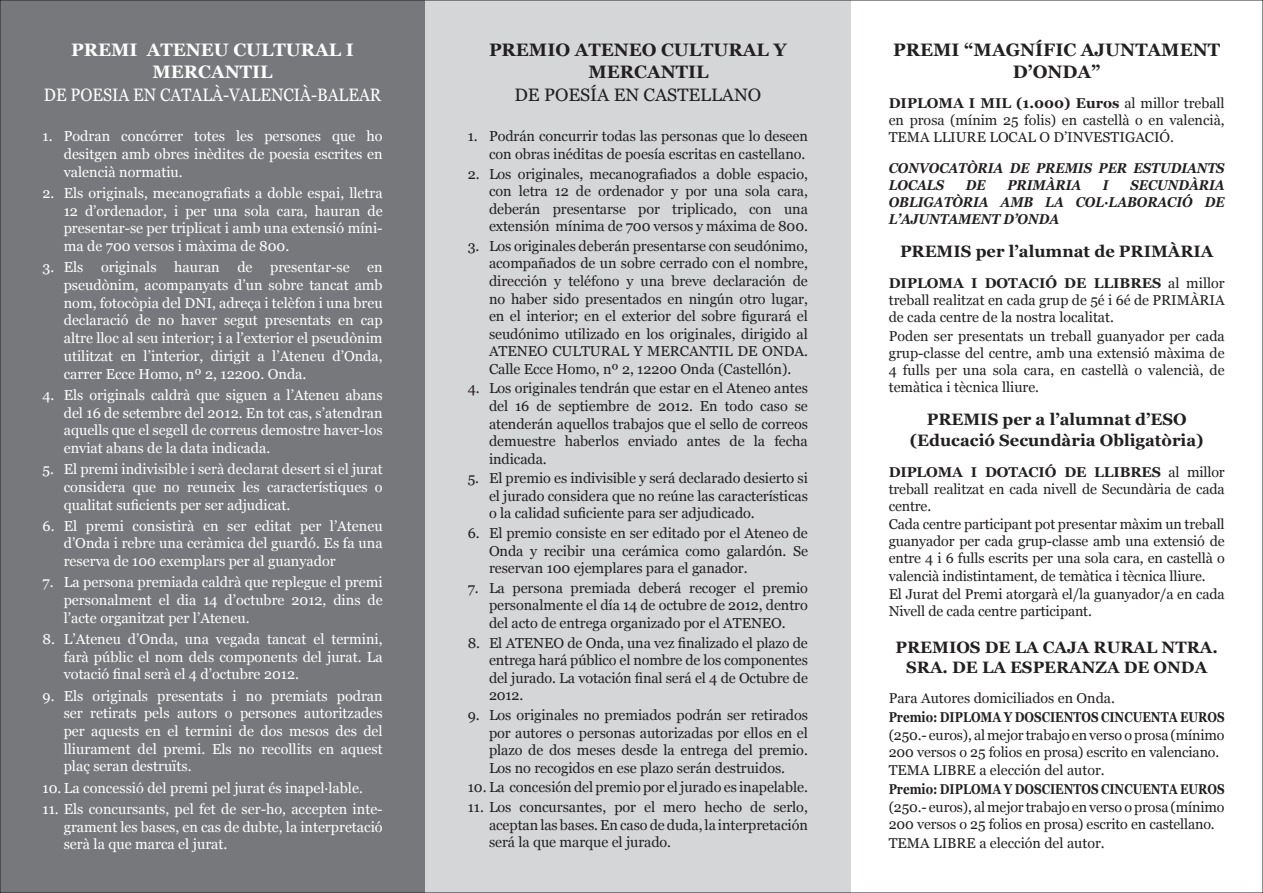
<style>
.page{position:relative;width:1263px;height:893px;background:#fff}
.page>*{position:absolute;margin:0;border:0;box-sizing:border-box;transform-origin:0 0}
.t1{font:700 18px/21.6px "Georgia";color:#231f20;text-align:center}
.t2{font:18px "Georgia";color:#fff;scale:.9 1}
.t3{font:700 18px "Georgia";color:#fff}
.t4{font:18px "Georgia";color:#231f20}
.t5{font:700 16.5px/21px "Georgia";color:#231f20;text-align:center}
.t6{font:14.4px/17.5px "Georgia";letter-spacing:-.005em;color:#231f20;text-align:justify}
.t7{font:14.4px/17.7px "Georgia";color:#fff;text-align:justify}
.t8{font:14.25px/17.4px "Georgia";letter-spacing:-.01em;color:#231f20}
.t9{font:italic 700 14.25px/17.2px "Georgia";color:#231f20;scale:.9 1}
.t10{font:700 14.25px "Georgia";color:#231f20;scale:.82 1}
.s1{font-weight:700}
</style>
<div class="page">
<div style="left:0;top:0;width:425px;height:893px;background:#76787b"></div>
<div style="left:425px;top:0;width:425px;height:893px;background:#d5d6d8"></div>
<p class="t3" style="left:71px;top:38px;width:25px">Premi</p>
<p class="t3" style="left:147px;top:38px;width:29px">Ateneu</p>
<p class="t3" style="left:233px;top:38px;width:56px">Cultura</p>
<p class="t3" style="left:329px;top:38px;width:25px">l i</p>
<p class="t3" style="left:153px;top:60px;width:33px">Mercanti</p>
<p class="t3" style="left:260px;top:60px;width:14px">l</p>
<p class="t2" style="left:44px;top:84px;width:42px">de poesia</p>
<p class="t2" style="left:133px;top:84px;width:131px">en català-valenci</p>
<p class="t2" style="left:300px;top:84px;width:32px">à-balear</p>
<p class="t7" style="left:64px;top:128px;width:320px;text-indent:-21px">1. Podran concórrer totes les persones que ho desitgen amb obres inèdites de poesia escrites en valencià normatiu.</p>
<p class="t7" style="left:64px;top:185px;width:320px;text-indent:-21px">2. Els originals, mecanografiats a doble espai, lletra 12 d’ordenador, i per una sola cara, hauran de presentar-se per triplicat i amb una extensió míni&shy;ma de 700 versos i màxima de 800.</p>
<p class="t7" style="left:64px;top:259px;width:320px;text-indent:-21px">3. Els originals hauran de presentar-se en pseudònim, acompanyats d’un sobre tancat amb nom, fotocòpia del DNI, adreça i telèfon i una breu declaració de no haver segut presentats en cap altre lloc al seu interior; i a l’exterior el pseudònim utilitzat en l’interior, dirigit a l’Ateneu d’Onda, carrer Ecce Homo, nº 2, 12200. Onda.</p>
<p class="t7" style="left:64px;top:386px;width:320px;text-indent:-21px">4. Els originals caldrà que siguen a l’Ateneu abans del 16 de setembre del 2012. En tot cas, s’atendran aquells que el segell de correus demostre haver-los enviat abans de la data indicada.</p>
<p class="t7" style="left:64px;top:461px;width:320px;text-indent:-21px">5. El premi indivisible i serà declarat desert si el jurat considera que no reuneix les característiques o qualitat suficients per ser adjudicat.</p>
<p class="t7" style="left:64px;top:517px;width:320px;text-indent:-21px">6. El premi consistirà en ser editat per l’Ateneu d’Onda i rebre una ceràmica del guardó. Es fa una reserva de 100 exemplars per al guanyador</p>
<p class="t7" style="left:64px;top:574px;width:320px;text-indent:-21px">7. La persona premiada caldrà que replegue el premi personalment el dia 14 d’octubre 2012, dins de l’acte organitzat per l’Ateneu.</p>
<p class="t7" style="left:64px;top:630px;width:320px;text-indent:-21px">8. L’Ateneu d’Onda, una vegada tancat el termini, farà públic el nom dels components del jurat. La votació final serà el 4 d’octubre 2012.</p>
<p class="t7" style="left:64px;top:687px;width:320px;text-indent:-21px">9. Els originals presentats i no premiats podran ser retirats pels autors o persones autoritzades per aquests en el termini de dos mesos des del lliurament del premi. Els no recollits en aquest plaç seran destruïts.</p>
<p class="t7" style="left:43px;top:779px;width:322px">10. La concessió del premi pel jurat és inapel·lable.</p>
<p class="t7" style="left:64px;top:800px;width:320px;text-indent:-21px">11. Els concursants, pel fet de ser-ho, accepten inte&shy;grament les bases, en cas de dubte, la interpretació serà la que marca el jurat.</p>
<p class="t1" style="left:489px;top:39px;width:28px">Premio</p>
<p class="t1" style="left:575px;top:39px;width:29px">Ateneo</p>
<p class="t1" style="left:661px;top:39px;width:56px">Cultura</p>
<p class="t1" style="left:757px;top:39px;width:32px">l y</p>
<p class="t1" style="left:588px;top:61px;width:33px">Mercanti</p>
<p class="t1" style="left:696px;top:61px;width:14px">l</p>
<p class="t4" style="left:514px;top:84px;width:42px">de poes</p>
<p class="t4" style="left:590px;top:84px;width:66px">íaen cas</p>
<p class="t4" style="left:677px;top:84px;width:25px">tellano</p>
<p class="t6" style="left:468px;top:128px;width:342px;text-align:right">1. Podrán concurrir todas las personas que lo deseen con obras inéditas de poesía escritas en castellano.</p>
<p class="t6" style="left:489px;top:165px;width:320px;text-indent:-21px">2. Los originales, mecanografiados a doble espacio, con letra 12 de ordenador y por una sola cara, deberán presentarse por triplicado, con una extensión mínima de 700 versos y máxima de 800.</p>
<p class="t6" style="left:489px;top:237px;width:320px;text-indent:-21px">3. Los originales deberán presentarse con seudónimo, acompañados de un sobre cerrado con el nombre, dirección y teléfono y una breve declaración de no haber sido presentados en ningún otro lugar, en el interior; en el exterior del sobre figurará el seudónimo utilizado en los originales, dirigido al ATENEO CULTURAL Y MERCANTIL DE ONDA.<br>Calle Ecce Homo, nº 2, 12200 Onda (Castellón).</p>
<p class="t6" style="left:489px;top:380px;width:320px;text-indent:-21px">4. Los originales tendrán que estar en el Ateneo antes del 16 de septiembre de 2012. En todo caso se atenderán aquellos trabajos que el sello de correos demuestre haberlos enviado antes de la fecha indicada.</p>
<p class="t6" style="left:489px;top:470px;width:320px;text-indent:-21px">5. El premio es indivisible y será declarado desierto si el jurado considera que no reúne las características o la calidad suficiente para ser adjudicado.</p>
<p class="t6" style="left:489px;top:525px;width:320px;text-indent:-21px">6. El premio consiste en ser editado por el Ateneo de Onda y recibir una cerámica como galardón. Se reservan 100 ejemplares para el ganador.</p>
<p class="t6" style="left:489px;top:579px;width:320px;text-indent:-21px">7. La persona premiada deberá recoger el premio personalmente el día 14 de octubre de 2012, dentro del acto de entrega organizado por el ATENEO.</p>
<p class="t6" style="left:489px;top:634px;width:320px;text-indent:-21px">8. El ATENEO de Onda, una vez finalizado el plazo de entrega hará público el nombre de los componentes del jurado. La votación final será el 4 de Octubre de 2012.</p>
<p class="t6" style="left:489px;top:706px;width:320px;text-indent:-21px">9. Los originales no premiados podrán ser retirados por autores o personas autorizadas por ellos en el plazo de dos meses desde la entrega del premio.<br>Los no recogidos en ese plazo serán destruidos.</p>
<p class="t6" style="left:468px;top:779px;width:342px">10. La concesión del premio por el jurado es inapelable.</p>
<p class="t6" style="left:489px;top:798px;width:320px;text-indent:-21px">11. Los concursantes, por el mero hecho de serlo, aceptan las bases. En caso de duda, la interpretación será la que marque el jurado.</p>
<p class="t1" style="left:893px;top:39px;width:328px">PREMI “MAGNÍFIC AJUNTAMENT<br>D’ONDA”</p>
<p class="t8" style="left:889px;top:95px;width:337px;text-align:justify"><span class="s1">DIPLOMA I MIL (1.000) Euros</span> al millor treball en prosa (mínim 25 folis) en castellà o en valencià, tema</p>
<p class="t8" style="left:933px;top:129px;width:10px">lliure</p>
<p class="t8" style="left:989px;top:129px;width:11px">local</p>
<p class="t8" style="left:1039px;top:129px;width:136px">o d’investigació.</p>
<p class="t9" style="left:889px;top:159px;width:375px">CONVOCATÒRIA DE PREMIS PER ESTUDIANTS<br>LOCALS</p>
<p class="t9" style="left:889px;top:176px;width:375px;text-align:justify;text-indent:242px">SECUNDÀRIA OBLIGATÒRIA AMB LA COL·LABORACIÓ DE L’AJUNTAMENT D’ONDA</p>
<p class="t5" style="left:900px;top:241px;width:315px">PREMIS per l’alumnat de PRIMÀRIA</p>
<p class="t8" style="left:889px;top:275px;width:337px"><span class="s1">DIPLOMA I DOTACIÓ DE LLIBRES</span> al millor treball realitzat en cada grup de 5é i 6é de PRIMÀRIA de cada centre de la nostra localitat.<br>Poden ser presentats un treball guanyador per cada grup-classe del centre, amb una extensió màxima de 4 fulls per una sola cara, en castellà o valencià, de temàtica i tècnica lliure.</p>
<p class="t5" style="left:910px;top:409px;width:295px">PREMIS per a l’alumnat d’ESO (Educació Secundària Obligatòria)</p>
<p class="t8" style="left:889px;top:463px;width:337px"><span class="s1">DIPLOMA I DOTACIÓ DE LLIBRES</span> al millor treball realitzat en cada nivell de Secundària de cada centre.<br>Cada centre participant pot presentar màxim un treball guanyador per cada grup-classe amb una extensió de entre 4 i 6 fulls escrits per una sola cara, en castellà o valencià indistintament, de temàtica i tècnica lliure.<br>El Jurat del Premi atorgarà el/la guanyador/a en cada Nivell de cada centre participant.</p>
<p class="t5" style="left:895px;top:637px;width:324px;line-height:19.8px">PREMIOS DE LA CAJA RURAL NTRA.<br>SRA. DE LA ESPERANZA DE ONDA</p>
<p class="t8" style="left:889px;top:690px;width:228px">Para Autores domiciliados en Onda.</p>
<p class="t10" style="left:889px;top:707px;width:411px">Premio: DIPLOMA Y DOSCIENTOS CINCUENTA EUROS</p>
<p class="t8" style="left:889px;top:726px;width:337px">(250.- euros), al mejor trabajo en verso o prosa (mínimo<br>200 versos o 25 folios en prosa) escrito en valenciano.<br>TEMA LIBRE a elección del autor.</p>
<p class="t10" style="left:889px;top:780px;width:411px">Premio: DIPLOMA Y DOSCIENTOS CINCUENTA EUROS</p>
<p class="t8" style="left:889px;top:799px;width:337px">(250.- euros), al mejor trabajo en verso o prosa (mínimo<br>200 versos o 25 folios en prosa) escrito en castellano.<br>TEMA LIBRE a elección del autor.</p>
<p class="t9" style="left:966px;top:176px;width:24px">DE</p>
<p class="t9" style="left:1007px;top:176px;width:83px">PRIMÀRIA</p>
<p class="t9" style="left:1103px;top:176px;width:8px">I</p>
</div>
